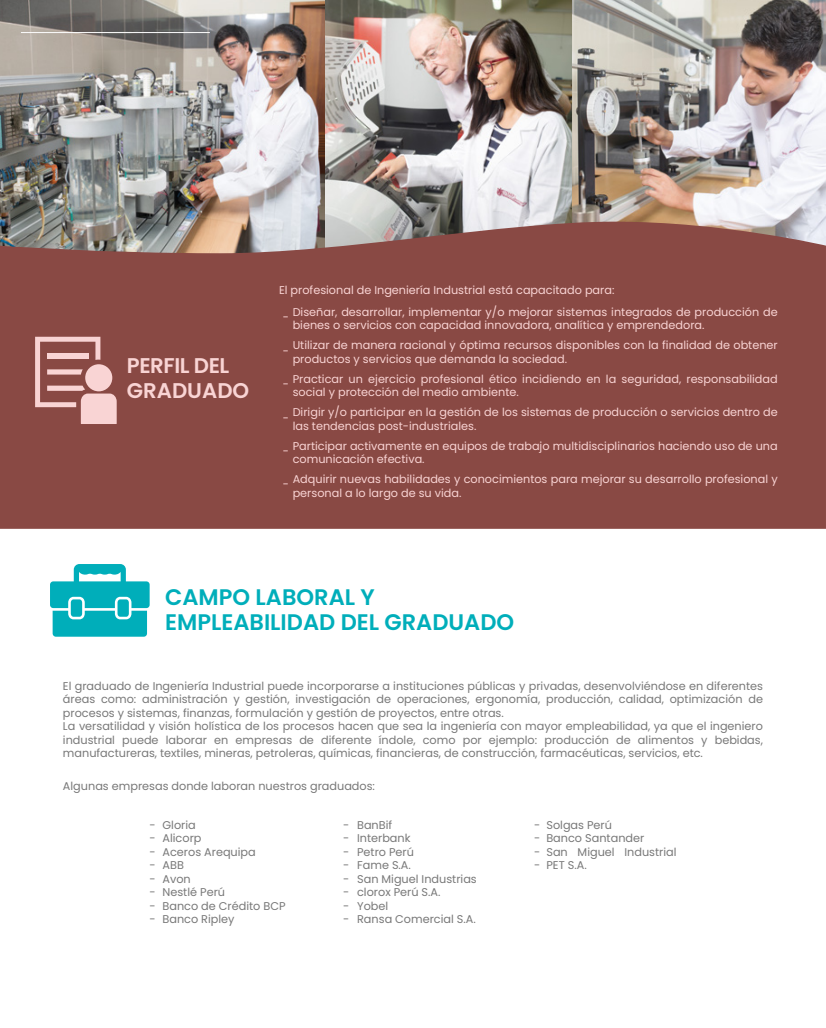
<style>
.page{position:relative;width:826px;height:1028px;background:#fff}
.page>*{position:absolute;margin:0;border:0;box-sizing:border-box;transform-origin:0 0}
.t1{font:600 22.5px/24.6px "Poppins";color:#00aeba}
.t2{font:600 21.25px/25.5px "Poppins";letter-spacing:-.01em;color:#f9d4d4}
.t3{font:11.25px/13.5px "Poppins";color:#787878}
.t4{font:11.25px/20px "Poppins";color:#f9d4d4}
</style>
<div class="page">
<img style="left:571px;top:0;width:254px;height:222px">
<img style="left:0;top:0;width:325px;height:222px">
<img style="left:325px;top:0;width:246px;height:222px">
<hr style="left:21px;top:32px;width:189px;height:1px;background:#fff">
<div style="left:0;top:222px;width:825px;height:307px;background:#894944"></div>
<svg style="left:35px;top:337px;width:82px;height:87px;background:#ba8683"></svg>
<svg style="left:50px;top:564px;width:100px;height:72px"></svg>
<h2 class="t2" style="left:127px;top:353px;width:124px">PERFIL DEL<br>GRADUADO</h2>
<p class="t4" style="left:292px;top:280px;width:486px;line-height:21.1px;text-indent:-14px">El profesional de Ingeniería Industrial está capacitado para:<br>Diseñar, desarrollar, implementar y/o mejorar sistemas integrados de producción de</p>
<p class="t4" style="left:292px;top:315px;width:486px">bienes o servicios con capacidad innovadora, analítica y emprendedora.<br>Utilizar de manera racional y óptima recursos disponibles con la finalidad de obtener</p>
<p class="t4" style="left:292px;top:349px;width:486px">productos y servicios que demanda la sociedad.<br>Practicar un ejercicio profesional ético incidiendo en la seguridad, responsabilidad</p>
<p class="t4" style="left:292px;top:382px;width:486px">social y protección del medio ambiente.<br>Dirigir y/o participar en la gestión de los sistemas de producción o servicios dentro de</p>
<p class="t4" style="left:292px;top:416px;width:486px">las tendencias post-industriales.<br>Participar activamente en equipos de trabajo multidisciplinarios haciendo uso de una</p>
<p class="t4" style="left:292px;top:449px;width:486px">comunicación efectiva.<br>Adquirir nuevas habilidades y conocimientos para mejorar su desarrollo profesional y</p>
<p class="t4" style="left:292px;top:483px;width:170px">personal a lo largo de su vida.</p>
<p class="t4" style="left:283px;top:307px;width:8px">-</p>
<p class="t4" style="left:283px;top:341px;width:8px">-</p>
<p class="t4" style="left:283px;top:374px;width:8px">-</p>
<p class="t4" style="left:283px;top:408px;width:8px">-</p>
<p class="t4" style="left:283px;top:441px;width:8px">-</p>
<p class="t4" style="left:283px;top:474px;width:8px">-</p>
<h1 class="t1" style="left:165px;top:585px;width:350px">CAMPO LABORAL Y<br>EMPLEABILIDAD DEL GRADUADO</h1>
<p class="t3" style="left:63px;top:679px;width:701px">El graduado de Ingeniería Industrial puede incorporarse a instituciones públicas y privadas, desenvolviéndose en diferentes áreas como: administración y gestión, investigación de operaciones, ergonomía, producción, calidad, optimización de procesos y sistemas, finanzas, formulación y gestión de proyectos, entre otras.<br>La versatilidad y visión holística de los procesos hacen que sea la ingeniería con mayor empleabilidad, ya que el ingeniero industrial puede laborar en empresas de diferente índole, como por ejemplo: producción de alimentos y bebidas, manufactureras, textiles, mineras, petroleras, químicas, financieras, de construcción, farmacéuticas, servicios, etc.</p>
<p class="t3" style="left:63px;top:779px;width:313px">Algunas empresas donde laboran nuestros graduados:</p>
<p class="t3" style="left:162px;top:818px;width:124px">Gloria<br>Alicorp<br>Aceros Arequipa<br>ABB<br>Avon<br>Nestlé Perú<br>Banco de Crédito BCP<br>Banco Ripley</p>
<p class="t3" style="left:357px;top:818px;width:121px">BanBif<br>Interbank<br>Petro Perú<br>Fame S.A.<br>San Miguel Industrias clorox Perú S.A.<br>Yobel<br>Ransa Comercial S.A.</p>
<p class="t3" style="left:546px;top:818px;width:132px">Solgas Perú<br>Banco Santander<br>San Miguel Industrial<br>PET S.A.</p>
<p class="t3" style="left:149px;top:818px;width:8px;text-align:justify">- - - - - - - -</p>
<p class="t3" style="left:343px;top:818px;width:8px;text-align:justify">- - - - - - - -</p>
<p class="t3" style="left:534px;top:818px;width:8px;text-align:justify">- - - -</p>
</div>
